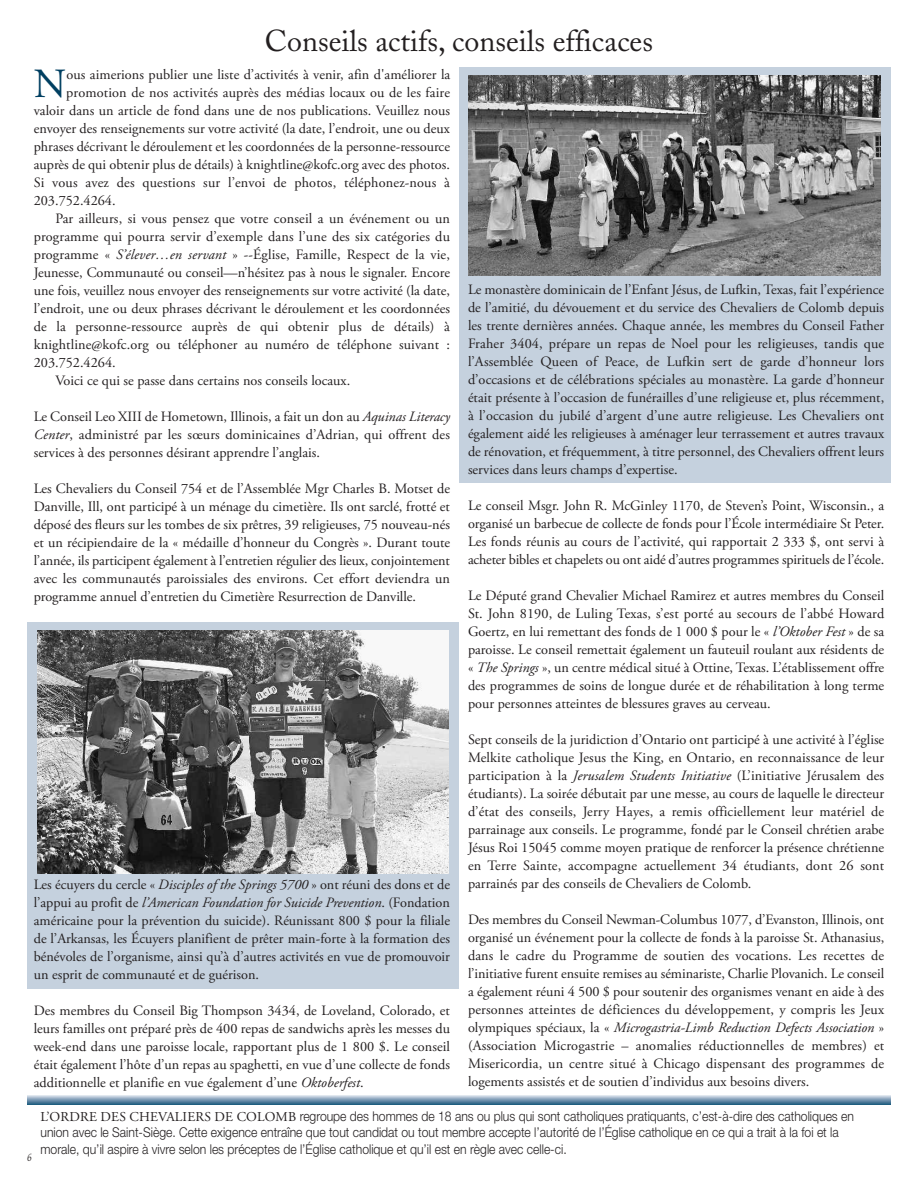
<style>
.page{position:relative;width:918px;height:1188px;background:#fff}
.page>*{position:absolute;margin:0;border:0;box-sizing:border-box;transform-origin:0 0}
.t1{font:41.4px "Adobe Garamond Pro";color:#003f61}
.t2{font:30px "Adobe Caslon";color:#231f20}
.t3{font:14.25px/18px "Adobe Garamond Pro";color:#231f20;text-align:justify}
.t4{font:300 13.5px/16.5px "Helvetica Neue";color:#231f20;scale:.9 1}
.t5{font:italic 10.5px "Palatino";color:#231f20;scale:.9 1}
.s1{font-style:italic}
.s2{font-family:"Adobe Garamond Pro";font-weight:400}
</style>
<div class="page">
<div style="left:459px;top:67px;width:432px;height:415px;background:#c5d1de"></div>
<div style="left:27px;top:622px;width:432px;height:367px;background:#c5d1de"></div>
<img style="left:27px;top:1096px;width:864px;height:9px">
<img style="left:37px;top:631px;width:412px;height:243px">
<img style="left:469px;top:76px;width:412px;height:200px">
<h2 class="t2" style="left:265px;top:29px;width:390px">Conseils actifs, conseils efficaces</h2>
<h1 class="t1" style="left:34px;top:67px;width:34px">N</h1>
<p class="t3" style="left:67px;top:66px;width:385px">ous aimerions publier une liste d’activités à venir, afin d'améliorer la</p>
<p class="t3" style="left:66px;top:84px;width:385px">promotion de nos activités auprès des médias locaux ou de les faire</p>
<p class="t3" style="left:34px;top:102px;width:418px">valoir dans un article de fond dans une de nos publications. Veuillez nous</p>
<p class="t3" style="left:34px;top:120px;width:418px">envoyer des renseignements sur votre activité (la date, l’endroit, une ou deux</p>
<p class="t3" style="left:34px;top:138px;width:418px">phrases décrivant le déroulement et les coordonnées de la personne-ressource</p>
<p class="t3" style="left:34px;top:156px;width:418px">auprès de qui obtenir plus de détails) à knightline@kofc.org avec des photos.</p>
<p class="t3" style="left:34px;top:174px;width:418px">Si vous avez des questions sur l’envoi de photos, téléphonez-nous à</p>
<p class="t3" style="left:34px;top:192px;width:83px">203.752.4264.</p>
<p class="t3" style="left:55px;top:210px;width:396px">Par ailleurs, si vous pensez que votre conseil a un événement ou un</p>
<p class="t3" style="left:34px;top:228px;width:418px">programme qui pourra servir d’exemple dans l’une des six catégories du</p>
<p class="t3" style="left:34px;top:246px;width:418px">programme « <span class="s1">S’élever…en servant</span> » --Église, Famille, Respect de la vie,</p>
<p class="t3" style="left:34px;top:264px;width:418px">Jeunesse, Communauté ou conseil—n’hésitez pas à nous le signaler. Encore</p>
<p class="t3" style="left:34px;top:282px;width:418px">une fois, veuillez nous envoyer des renseignements sur votre activité (la date,</p>
<p class="t3" style="left:34px;top:300px;width:418px">l’endroit, une ou deux phrases décrivant le déroulement et les coordonnées</p>
<p class="t3" style="left:34px;top:318px;width:418px">de la personne-ressource auprès de qui obtenir plus de détails) à</p>
<p class="t3" style="left:34px;top:336px;width:418px">knightline@kofc.org ou téléphoner au numéro de téléphone suivant :</p>
<p class="t3" style="left:34px;top:354px;width:83px">203.752.4264.</p>
<p class="t3" style="left:55px;top:372px;width:296px">Voici ce qui se passe dans certains nos conseils locaux.</p>
<p class="t3" style="left:34px;top:408px;width:418px">Le Conseil Leo XIII de Hometown, Illinois, a fait un don au <span class="s1">Aquinas Literacy Center</span>, administré par les sœurs dominicaines d’Adrian, qui offrent des services à des personnes désirant apprendre l’anglais.</p>
<p class="t3" style="left:34px;top:480px;width:418px">Les Chevaliers du Conseil 754 et de l’Assemblée Mgr Charles B. Motset de Danville, Ill, ont participé à un ménage du cimetière. Ils ont sarclé, frotté et déposé des fleurs sur les tombes de six prêtres, 39 religieuses, 75 nouveau-nés et un récipiendaire de la « médaille d’honneur du Congrès ». Durant toute l’année, ils participent également à l’entretien régulier des lieux, conjointement avec les communautés paroissiales des environs. Cet effort deviendra un programme annuel d’entretien du Cimetière Resurrection de Danville.</p>
<p class="t3" style="left:468px;top:281px;width:418px">Le monastère dominicain de l’Enfant Jésus, de Lufkin, Texas, fait l’expérience de l’amitié, du dévouement et du service des Chevaliers de Colomb depuis les trente dernières années. Chaque année, les membres du Conseil Father Fraher 3404, prépare un repas de Noel pour les religieuses, tandis que l’Assemblée Queen of Peace, de Lufkin sert de garde d’honneur lors d’occasions et de célébrations spéciales au monastère. La garde d’honneur était présente à l’occasion de funérailles d’une religieuse et, plus récemment, à l’occasion du jubilé d’argent d’une autre religieuse. Les Chevaliers ont également aidé les religieuses à aménager leur terrassement et autres travaux de rénovation, et fréquemment, à titre personnel, des Chevaliers offrent leurs services dans leurs champs d’expertise.</p>
<p class="t3" style="left:468px;top:497px;width:418px">Le conseil Msgr. John R. McGinley 1170, de Steven’s Point, Wisconsin., a organisé un barbecue de collecte de fonds pour l’École intermédiaire St Peter.<br>Les fonds réunis au cours de l’activité, qui rapportait 2 333 $, ont servi à acheter bibles et chapelets ou ont aidé d’autres programmes spirituels de l’école.</p>
<p class="t3" style="left:468px;top:587px;width:418px">Le Député grand Chevalier Michael Ramirez et autres membres du Conseil St. John 8190, de Luling Texas, s’est porté au secours de l’abbé Howard Goertz, en lui remettant des fonds de 1 000 $ pour le « <span class="s1">l’Oktober Fest</span> » de sa paroisse. Le conseil remettait également un fauteuil roulant aux résidents de « <span class="s1">The Springs</span> », un centre médical situé à Ottine, Texas. L’établissement offre des programmes de soins de longue durée et de réhabilitation à long terme pour personnes atteintes de blessures graves au cerveau.</p>
<p class="t3" style="left:468px;top:731px;width:418px">Sept conseils de la juridiction d’Ontario ont participé à une activité à l’église Melkite catholique Jesus the King, en Ontario, en reconnaissance de leur participation à la <span class="s1">Jerusalem Students Initiative</span> (L’initiative Jérusalem des étudiants). La soirée débutait par une messe, au cours de laquelle le directeur d’état des conseils, Jerry Hayes, a remis officiellement leur matériel de parrainage aux conseils. Le programme, fondé par le Conseil chrétien arabe Jésus Roi 15045 comme moyen pratique de renforcer la présence chrétienne en Terre Sainte, accompagne actuellement 34 étudiants, dont 26 sont parrainés par des conseils de Chevaliers de Colomb.</p>
<p class="t3" style="left:468px;top:911px;width:418px">Des membres du Conseil Newman-Columbus 1077, d’Evanston, Illinois, ont organisé un événement pour la collecte de fonds à la paroisse St. Athanasius, dans le cadre du Programme de soutien des vocations. Les recettes de l’initiative furent ensuite remises au séminariste, Charlie Plovanich. Le conseil a également réuni 4 500 $ pour soutenir des organismes venant en aide à des personnes atteintes de déficiences du développement, y compris les Jeux olympiques spéciaux, la « <span class="s1">Microgastria-Limb Reduction Defects Association</span> » (Association Microgastrie – anomalies réductionnelles de membres) et Misericordia, un centre situé à Chicago dispensant des programmes de logements assistés et de soutien d’individus aux besoins divers.</p>
<p class="t4" style="left:41px;top:1107px;width:905px"><span class="s2">L’ORDRE DES CHEVALIERS DE COLOMB</span> regroupe des hommes de 18 ans ou plus qui sont catholiques pratiquants, c’est-à-dire des catholiques en union avec le Saint-Siège. Cette exigence entraîne que tout candidat ou tout membre accepte l’autorité de l’Église catholique en ce qui a trait à la foi et la morale, qu’il aspire à vivre selon les préceptes de l’Église catholique et qu’il est en règle avec celle-ci.</p>
<p class="t3" style="left:34px;top:876px;width:418px">Les écuyers du cercle « <span class="s1">Disciples of the Springs 5700</span> » ont réuni des dons et de l’appui au profit de <span class="s1">l’American Foundation for Suicide Prevention</span>. (Fondation américaine pour la prévention du suicide). Réunissant 800 $ pour la filiale de l’Arkansas, les Écuyers planifient de prêter main-forte à la formation des bénévoles de l’organisme, ainsi qu’à d’autres activités en vue de promouvoir un esprit de communauté et de guérison.</p>
<p class="t3" style="left:34px;top:1002px;width:418px">Des membres du Conseil Big Thompson 3434, de Loveland, Colorado, et leurs familles ont préparé près de 400 repas de sandwichs après les messes du week-end dans une paroisse locale, rapportant plus de 1 800 $. Le conseil était également l’hôte d’un repas au spaghetti, en vue d’une collecte de fonds additionnelle et planifie en vue également d’une <span class="s1">Oktoberfest</span>.</p>
<p class="t5" style="left:27px;top:1151px;width:7px">6</p>
</div>
